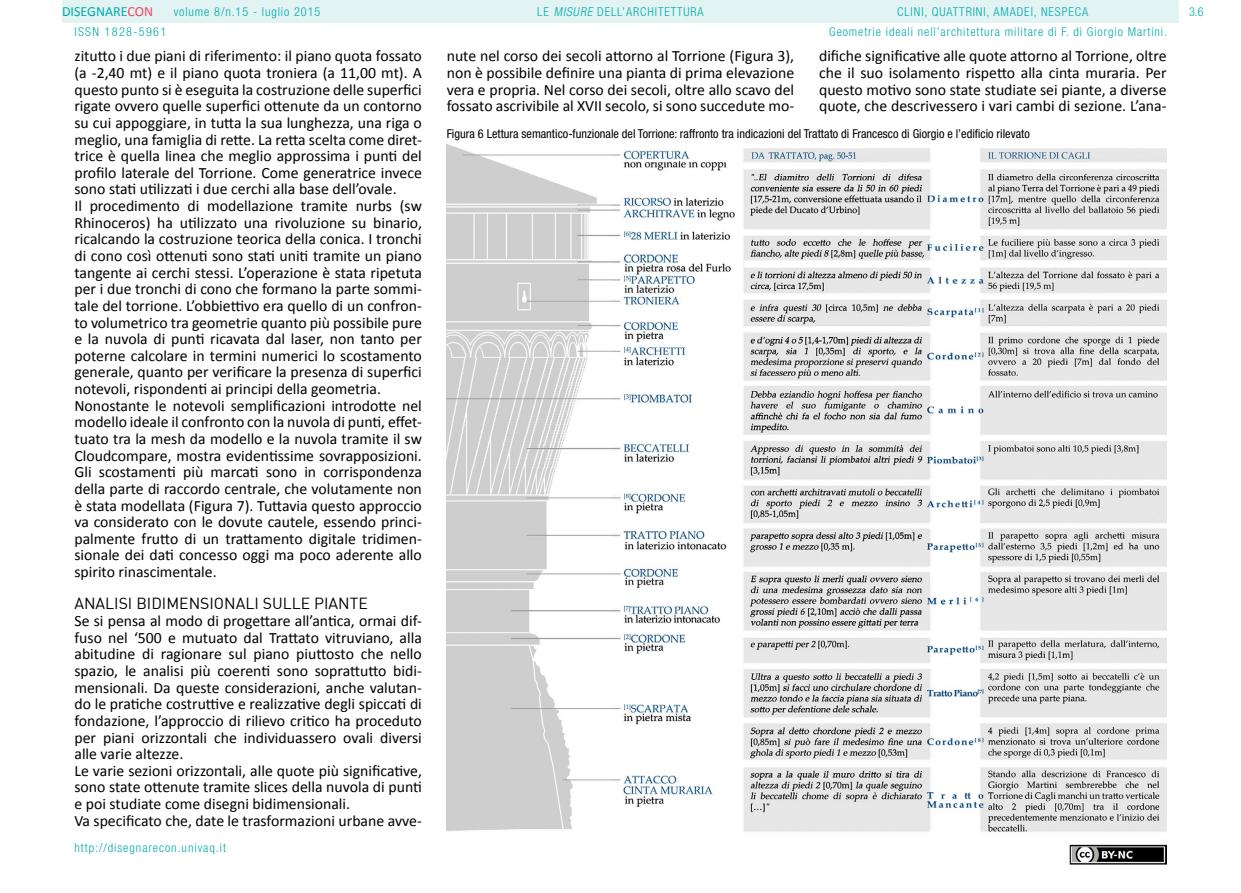
<style>
.page{position:relative;width:1241px;height:893px;background:#fff}
.page>*{position:absolute;margin:0;border:0;box-sizing:border-box;transform-origin:0 0}
.t1{font:15.75px/16.6px "Calibri";color:#000}
.t2{font:15.75px "DIN";color:#000}
.t3{font:14px "Calibri";color:#00aaad}
.t4{font:300 condensed 12.25px/19.4px "Helvetica Neue LT Std";letter-spacing:.075em;color:#00aaad}
.t5{font:condensed 12.25px "Helvetica Neue LT Std";color:#000}
.t6{font:300 condensed 12.25px "Helvetica Neue LT Std";letter-spacing:.11em;color:#00aaad}
.s1{color:#f24862}
.s2{font-style:italic}
</style>
<div class="page">
<div style="left:62px;top:0;width:1116px;height:23px;background:#e2f3f3"></div>
<img style="left:1069px;top:845px;width:97px;height:19px">
<img style="left:446px;top:143px;width:720px;height:689px">
<p class="t3" style="left:62px;top:3px;width:93px">DISEGNARE<span class="s1">CON</span></p>
<p class="t4" style="left:897px;top:2px;width:13px">Clini</p>
<p class="t4" style="left:924px;top:2px;width:22px">, quattrini</p>
<p class="t4" style="left:986px;top:2px;width:15px">, amadei</p>
<p class="t4" style="left:174px;top:2px;width:148px">volume 8/n.15 - luglio 2015</p>
<p class="t4" style="left:537px;top:2px;width:168px">LE <span class="s2">MISURE</span> DELL’ARCHITETTURA</p>
<p class="t4" style="left:1188px;top:2px;width:16px">3.6</p>
<p class="t4" style="left:829px;top:2px;width:339px;text-indent:205px">, nespeca<br>Geometrie ideali nell’architettura militare di F. di Giorgio Martini.</p>
<p class="t6" style="left:74px;top:24px;width:93px">ISSN 1828-5961</p>
<p class="t1" style="left:74px;top:47px;width:349px">zitutto i due piani di riferimento: il piano quota fossato (a -2,40 mt) e il piano quota troniera (a 11,00 mt). A questo punto si è eseguita la costruzione delle superfici rigate ovvero quelle superfici ottenute da un contorno su cui appoggiare, in tutta la sua lunghezza, una riga o meglio, una famiglia di rette. La retta scelta come diret&shy;trice è quella linea che meglio approssima i punti del profilo laterale del Torrione. Come generatrice invece sono stati utilizzati i due cerchi alla base dell’ovale.<br>Il procedimento di modellazione tramite nurbs (sw Rhinoceros) ha utilizzato una rivoluzione su binario, ricalcando la costruzione teorica della conica. I tronchi di cono così ottenuti sono stati uniti tramite un piano tangente ai cerchi stessi. L’operazione è stata ripetuta per i due tronchi di cono che formano la parte sommi&shy;tale del torrione. L’obbiettivo era quello di un confron&shy;to volumetrico tra geometrie quanto più possibile pure e la nuvola di punti ricavata dal laser, non tanto per poterne calcolare in termini numerici lo scostamento generale, quanto per verificare la presenza di superfici notevoli, rispondenti ai principi della geometria.<br>Nonostante le notevoli semplificazioni introdotte nel modello ideale il confronto con la nuvola di punti, effet&shy;tuato tra la mesh da modello e la nuvola tramite il sw Cloudcompare, mostra evidentissime sovrapposizioni.<br>Gli scostamenti più marcati sono in corrispondenza della parte di raccordo centrale, che volutamente non è stata modellata (Figura 7). Tuttavia questo approccio va considerato con le dovute cautele, essendo princi&shy;palmente frutto di un trattamento digitale tridimen&shy;sionale dei dati concesso oggi ma poco aderente allo spirito rinascimentale.</p>
<p class="t2" style="left:74px;top:594px;width:295px">ANALISI BI DI MENSI ONALI SULLE PIANTE</p>
<p class="t1" style="left:74px;top:612px;width:349px">Se si pensa al modo di progettare all’antica, ormai dif&shy;fuso nel ‘500 e mutuato dal Trattato vitruviano, alla abitudine di ragionare sul piano piuttosto che nello spazio, le analisi più coerenti sono soprattutto bidi&shy;mensionali. Da queste considerazioni, anche valutan&shy;do le pratiche costruttive e realizzative degli spiccati di fondazione, l’approccio di rilievo critico ha proceduto per piani orizzontali che individuassero ovali diversi alle varie altezze.<br>Le varie sezioni orizzontali, alle quote più significative, sono state ottenute tramite slices della nuvola di punti e poi studiate come disegni bidimensionali.<br>Va specificato che, date le trasformazioni urbane avve-</p>
<p class="t4" style="left:74px;top:838px;width:153px">http://disegnarecon.univaq.it</p>
<p class="t1" style="left:446px;top:47px;width:349px;text-align:justify">nute nel corso dei secoli attorno al Torrione (Figura 3), non è possibile definire una pianta di prima elevazione vera e propria. Nel corso dei secoli, oltre allo scavo del fossato ascrivibile al XVII secolo, si sono succedute mo-</p>
<p class="t1" style="left:819px;top:47px;width:349px;text-align:justify">difiche significative alle quote attorno al Torrione, oltre che il suo isolamento rispetto alla cinta muraria. Per questo motivo sono state studiate sei piante, a diverse quote, che descrivessero i vari cambi di sezione. L’ana-</p>
<p class="t5" style="left:446px;top:126px;width:584px">Figura 6 Lettura semantico-funzionale del Torrione: raffronto tra indicazioni del Trattato di Francesco di Giorgio e l’edificio rilevato</p>
</div>
